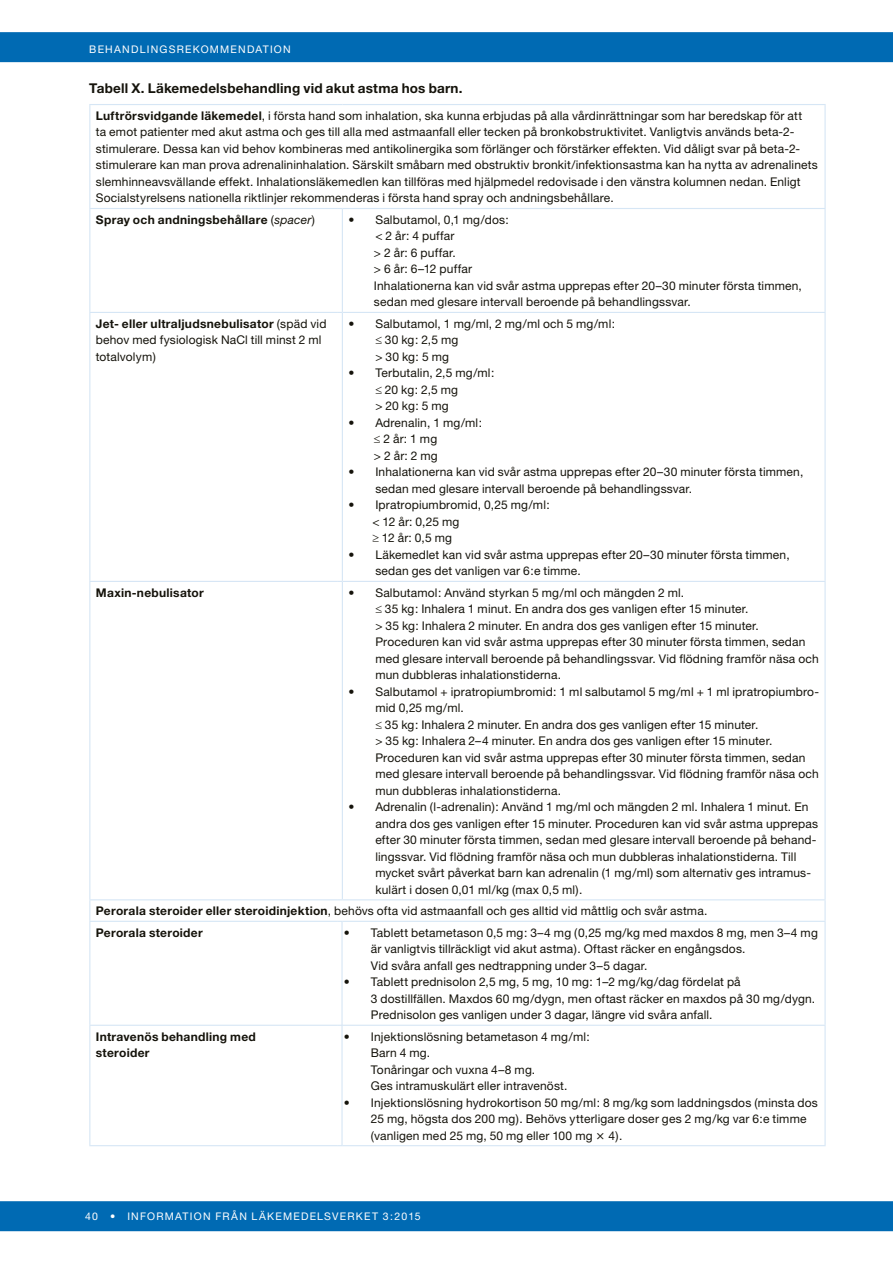
<style>
.page{position:relative;width:893px;height:1263px;background:#fff}
.page>*{position:absolute;margin:0;border:0;box-sizing:border-box;transform-origin:0 0}
.t1{font:700 13.5px "Helvetica Neue";letter-spacing:.015em;color:#15130b}
.t2{font:12px/16.5px "Helvetica Neue";letter-spacing:.015em;color:#15130b}
.t3{font:700 12px/16.5px "Helvetica Neue";letter-spacing:.025em;color:#15130b}
.t4{font:10.5px "Helvetica Neue";letter-spacing:.115em;color:#fff}
.s1{font-weight:700}
.s2{font-weight:400}
.s3{font-weight:400;font-style:italic}
.s4{font-family:"MS Reference Sans Serif"}
</style>
<div class="page">
<div style="left:0;top:1201px;width:893px;height:30px;background:#006ab3"></div>
<div style="left:0;top:32px;width:893px;height:30px;background:#006ab3"></div>
<hr style="left:89px;top:104px;width:249px;height:1px;background:#d6e6f5">
<hr style="left:89px;top:105px;width:1px;height:103px;background:#d6e6f5">
<hr style="left:342px;top:104px;width:484px;height:1px;background:#d6e6f5">
<hr style="left:824px;top:105px;width:2px;height:103px;background:#d6e6f5">
<hr style="left:89px;top:208px;width:249px;height:1px;background:#d6e6f5">
<hr style="left:89px;top:209px;width:1px;height:103px;background:#d6e6f5">
<hr style="left:342px;top:208px;width:484px;height:1px;background:#d6e6f5">
<hr style="left:342px;top:209px;width:1px;height:103px;background:#d6e6f5">
<hr style="left:824px;top:209px;width:2px;height:103px;background:#d6e6f5">
<hr style="left:89px;top:312px;width:249px;height:1px;background:#d6e6f5">
<hr style="left:89px;top:313px;width:1px;height:268px;background:#d6e6f5">
<hr style="left:342px;top:312px;width:484px;height:1px;background:#d6e6f5">
<hr style="left:342px;top:313px;width:1px;height:268px;background:#d6e6f5">
<hr style="left:824px;top:313px;width:2px;height:268px;background:#d6e6f5">
<hr style="left:89px;top:581px;width:249px;height:1px;background:#d6e6f5">
<hr style="left:89px;top:582px;width:1px;height:317px;background:#d6e6f5">
<hr style="left:342px;top:581px;width:484px;height:1px;background:#d6e6f5">
<hr style="left:342px;top:582px;width:1px;height:317px;background:#d6e6f5">
<hr style="left:824px;top:582px;width:2px;height:317px;background:#d6e6f5">
<hr style="left:89px;top:899px;width:249px;height:1px;background:#d6e6f5">
<svg style="left:89px;top:900px;width:1px;height:21px"></svg>
<hr style="left:342px;top:899px;width:484px;height:1px;background:#d6e6f5">
<hr style="left:824px;top:900px;width:2px;height:21px;background:#d6e6f5">
<hr style="left:89px;top:921px;width:249px;height:1px;background:#d6e6f5">
<hr style="left:89px;top:922px;width:1px;height:103px;background:#d6e6f5">
<hr style="left:342px;top:921px;width:484px;height:1px;background:#d6e6f5">
<hr style="left:824px;top:922px;width:2px;height:103px;background:#d6e6f5">
<hr style="left:89px;top:1025px;width:249px;height:1px;background:#d6e6f5">
<hr style="left:89px;top:1026px;width:1px;height:119px;background:#d6e6f5">
<hr style="left:342px;top:1025px;width:484px;height:1px;background:#d6e6f5">
<hr style="left:824px;top:1026px;width:2px;height:119px;background:#d6e6f5">
<hr style="left:89px;top:1145px;width:249px;height:1px;background:#d6e6f5">
<hr style="left:342px;top:1145px;width:484px;height:1px;background:#d6e6f5">
<hr style="left:341px;top:921px;width:2px;height:224px;background:#d6e6f5">
<p class="t4" style="left:89px;top:43px;width:203px">BEHANDLINGSREKOMMENDATION</p>
<p class="t1" style="left:89px;top:80px;width:375px">Tabell X. Läkemedelsbehandling vid akut astma hos barn.</p>
<p class="t2" style="left:96px;top:107px;width:723px"><span class="s1">Luftrörsvidgande läkemedel</span>, i första hand som inhalation, ska kunna erbjudas på alla vårdinrättningar som har beredskap för att<br>ta emot patienter med akut astma och ges till alla med astmaanfall eller tecken på bronkobstruktivitet. Vanligtvis används beta-2- stimulerare. Dessa kan vid behov kombineras med antikolinergika som förlänger och förstärker effekten. Vid dåligt svar på beta-2- stimulerare kan man prova adrenalininhalation. Särskilt småbarn med obstruktiv bronkit/infektionsastma kan ha nytta av adrenalinets slemhinneavsvällande effekt. Inhalationsläkemedlen kan tillföras med hjälpmedel redovisade i den vänstra kolumnen nedan. Enligt Socialstyrelsens nationella riktlinjer rekommenderas i första hand spray och andningsbehållare.</p>
<p class="t3" style="left:96px;top:211px;width:221px">Spray och andningsbehållare <span class="s2">(</span><span class="s3">spacer</span><span class="s2">)</span></p>
<p class="t2" style="left:374px;top:211px;width:429px;text-indent:-26px">• Salbutamol, 0,1 mg/dos:<br>&lt; 2 år: 4 puffar<br>&gt; 2 år: 6 puffar.<br>&gt; 6 år: 6–12 puffar<br>Inhalationerna kan vid svår astma upprepas efter 20–30 minuter första timmen, sedan med glesare intervall beroende på behandlingssvar.</p>
<p class="t2" style="left:96px;top:315px;width:232px"><span class="s1">Jet- eller ultraljudsnebulisator</span> (späd vid behov med fysiologisk NaCl till minst 2 ml totalvolym)</p>
<p class="t2" style="left:375px;top:315px;width:241px;text-indent:-27px">• Salbutamol, 1 mg/ml, 2 mg/ml och 5 mg/ml: ≤ 30 kg: 2,5 mg<br>&gt; 30 kg: 5 mg</p>
<p class="t2" style="left:375px;top:365px;width:121px;text-indent:-27px">• Terbutalin, 2,5 mg/ml: ≤ 20 kg: 2,5 mg<br>&gt; 20 kg: 5 mg</p>
<p class="t2" style="left:374px;top:414px;width:110px;text-indent:-26px">• Adrenalin, 1 mg/ml: ≤ 2 år: 1 mg<br>&gt; 2 år: 2 mg</p>
<p class="t2" style="left:375px;top:464px;width:429px;text-indent:-27px">• Inhalationerna kan vid svår astma upprepas efter 20–30 minuter första timmen, sedan med glesare intervall beroende på behandlingssvar.</p>
<p class="t2" style="left:372px;top:497px;width:179px;text-indent:-24px">• Ipratropiumbromid, 0,25 mg/ml: &lt; 12 år: 0,25 mg<br>≥ 12 år: 0,5 mg</p>
<p class="t2" style="left:375px;top:546px;width:416px;text-indent:-27px">• Läkemedlet kan vid svår astma upprepas efter 20–30 minuter första timmen, sedan ges det vanligen var 6:e timme.</p>
<p class="t3" style="left:96px;top:584px;width:109px">Maxin-nebulisator</p>
<p class="t2" style="left:375px;top:584px;width:445px;text-indent:-27px">• Salbutamol: Använd styrkan 5 mg/ml och mängden 2 ml.<br>≤ 35 kg: Inhalera 1 minut. En andra dos ges vanligen efter 15 minuter.<br>&gt; 35 kg: Inhalera 2 minuter. En andra dos ges vanligen efter 15 minuter.<br>Proceduren kan vid svår astma upprepas efter 30 minuter första timmen, sedan med glesare intervall beroende på behandlingssvar. Vid flödning framför näsa och mun dubbleras inhalationstiderna.</p>
<p class="t2" style="left:375px;top:683px;width:445px;text-indent:-27px">• Salbutamol + ipratropiumbromid: 1 ml salbutamol 5 mg/ml + 1 ml ipratropiumbro&shy;mid 0,25 mg/ml.<br>≤ 35 kg: Inhalera 2 minuter. En andra dos ges vanligen efter 15 minuter.<br>&gt; 35 kg: Inhalera 2–4 minuter. En andra dos ges vanligen efter 15 minuter.<br>Proceduren kan vid svår astma upprepas efter 30 minuter första timmen, sedan med glesare intervall beroende på behandlingssvar. Vid flödning framför näsa och mun dubbleras inhalationstiderna.</p>
<p class="t2" style="left:375px;top:799px;width:444px;text-indent:-27px">• Adrenalin (l-adrenalin): Använd 1 mg/ml och mängden 2 ml. Inhalera 1 minut. En andra dos ges vanligen efter 15 minuter. Proceduren kan vid svår astma upprepas efter 30 minuter första timmen, sedan med glesare intervall beroende på behand&shy;lingssvar. Vid flödning framför näsa och mun dubbleras inhalationstiderna. Till mycket svårt påverkat barn kan adrenalin (1 mg/ml) som alternativ ges intramus&shy;kulärt i dosen 0,01 ml/kg (max 0,5 ml).</p>
<p class="t2" style="left:96px;top:900px;width:613px;line-height:21.5px"><span class="s1">Perorala steroider eller steroidinjektion</span>, behövs ofta vid astmaanfall och ges alltid vid måttlig och svår astma.<br><span class="s1">Perorala steroider</span></p>
<p class="t2" style="left:371px;top:924px;width:449px;text-indent:-27px">• Tablett betametason 0,5 mg: 3–4 mg (0,25 mg/kg med maxdos 8 mg, men 3–4 mg är vanligtvis tillräckligt vid akut astma). Oftast räcker en engångsdos.<br>Vid svåra anfall ges nedtrappning under 3–5 dagar.</p>
<p class="t2" style="left:371px;top:973px;width:446px;text-indent:-27px">• Tablett prednisolon 2,5 mg, 5 mg, 10 mg: 1–2 mg/kg/dag fördelat på<br>3 dostillfällen. Maxdos 60 mg/dygn, men oftast räcker en maxdos på 30 mg/dygn.<br>Prednisolon ges vanligen under 3 dagar, längre vid svåra anfall.</p>
<p class="t3" style="left:96px;top:1028px;width:162px">Intravenös behandling med steroider</p>
<p class="t2" style="left:371px;top:1028px;width:221px;text-indent:-27px">• Injektionslösning betametason 4 mg/ml:<br>Barn 4 mg.<br>Tonåringar och vuxna 4–8 mg.<br>Ges intramuskulärt eller intravenöst.</p>
<p class="t2" style="left:371px;top:1094px;width:448px;text-indent:-27px">• Injektionslösning hydrokortison 50 mg/ml: 8 mg/kg som laddningsdos (minsta dos<br>25 mg, högsta dos 200 mg). Behövs ytterligare doser ges 2 mg/kg var 6:e timme (vanligen med 25 mg, 50 mg eller 100 mg <span class="s4">×</span> 4).</p>
<p class="t4" style="left:85px;top:1210px;width:337px">40 • INFORMATION FRÅN LÄKEMEDELSVERKET 3:2015</p>
</div>
